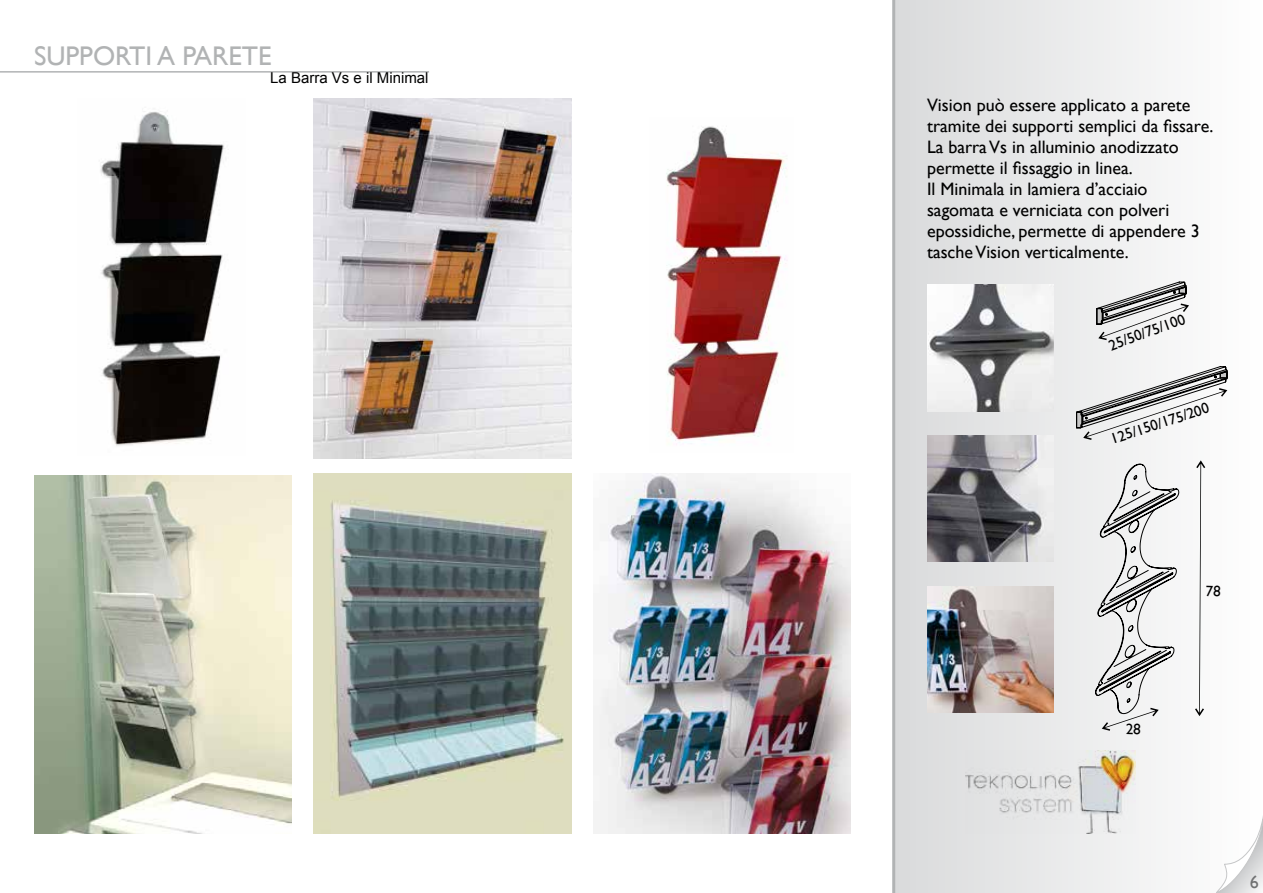
<style>
.page{position:relative;width:1263px;height:893px;background:#fff}
.page>*{position:absolute;margin:0;border:0;box-sizing:border-box;transform-origin:0 0}
.t1{font:27px "Gill Sans";color:#b1b3b4}
.t2{font:18px/21px "Gill Sans";color:#000}
.t3{font:18px "Gill Sans";color:#707172}
.t4{font:15px "Gill Sans";color:#000}
.t5{font:15px "Arial";color:#000}
</style>
<div class="page">
<div style="left:894px;top:0;width:369px;height:893px;background:linear-gradient(to right,#d9dadb,#fff)"></div>
<svg style="left:1216px;top:805px;width:47px;height:88px"></svg>
<img style="left:965px;top:751px;width:170px;height:82px">
<hr style="left:0;top:71px;width:429px;height:2px;background:#b1b3b4">
<img style="left:314px;top:99px;width:257px;height:359px">
<img style="left:314px;top:474px;width:257px;height:359px">
<img style="left:593px;top:474px;width:257px;height:359px">
<img style="left:34px;top:475px;width:258px;height:358px">
<img style="left:666px;top:126px;width:121px;height:319px">
<img style="left:100px;top:111px;width:125px;height:335px">
<svg style="left:1089px;top:281px;width:100px;height:59px"></svg>
<svg style="left:1069px;top:366px;width:159px;height:75px"></svg>
<img style="left:927px;top:586px;width:126px;height:126px">
<img style="left:927px;top:285px;width:126px;height:126px">
<img style="left:927px;top:436px;width:126px;height:126px">
<hr style="left:892px;top:0;width:3px;height:893px;background:#b1b3b4">
<svg style="left:1195px;top:460px;width:25px;height:256px"></svg>
<svg style="left:1095px;top:463px;width:84px;height:272px"></svg>
<h1 class="t1" style="left:34px;top:41px;width:239px">supporti a parete</h1>
<p class="t5" style="left:270px;top:68px;width:160px">La Barra Vs e il Minimal</p>
<p class="t2" style="left:927px;top:95px;width:288px">Vision può essere applicato a parete tramite dei supporti semplici da fissare.<br>La barra Vs in alluminio anodizzato permette il fissaggio in linea.<br>Il Minimala in lamiera d’acciaio sagomata e verniciata con polveri epossidiche, permette di appendere 3 tasche Vision verticalmente.</p>
<p class="t4" style="left:1106px;top:338px;width:82px;rotate:-20deg">25/50/75/100</p>
<p class="t4" style="left:1108px;top:431px;width:104px;rotate:-18deg">125/150/175/200</p>
<p class="t3" style="left:1250px;top:872px;width:10px">6</p>
</div>
